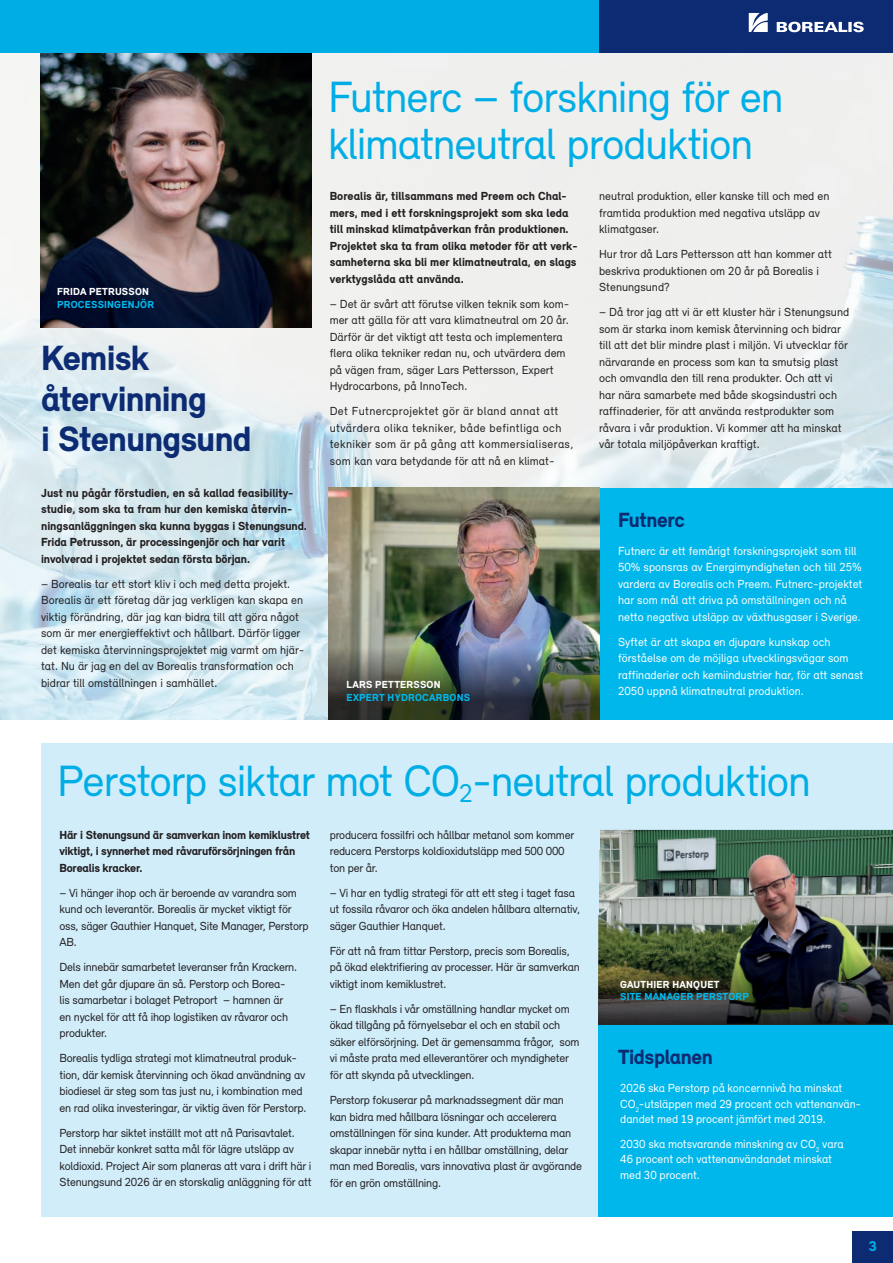
<style>
.page{position:relative;width:893px;height:1263px;background:#fff}
.page>*{position:absolute;margin:0;border:0;box-sizing:border-box;transform-origin:0 0}
.t1{font:45px/46.5px "Relevant";letter-spacing:-.025em;color:#00aee5}
.t2{font:900 36px/40.5px "Relevant";letter-spacing:-.02em;color:#0c2b72}
.t3{font:900 21.15px "Relevant";letter-spacing:-.015em;color:#0c2b72}
.t4{font:900 15px "Relevant";color:#00aee5}
.t5{font:12px/16.5px "Relevant";letter-spacing:-.02em;color:#231f20}
.t6{font:12px/16.5px "Relevant";color:#231f20}
.t7{font:12px/16.5px "Relevant";color:#fff}
.t8{font:900 12px/16.5px "Relevant";color:#231f20}
.t9{font:12px/16.5px "Relevant";letter-spacing:.03em;color:#231f20}
.t10{font:900 12px/16.5px "Relevant";letter-spacing:-.02em;color:#231f20}
.t11{font:900 10.5px "Relevant";letter-spacing:.02em;color:#00b7ec}
.t12{font:900 10.5px "Relevant";letter-spacing:.02em;color:#fff}
</style>
<div class="page">
<img style="left:0;top:52px;width:893px;height:668px">
<img style="left:41px;top:52px;width:270px;height:275px">
<div style="left:41px;top:743px;width:852px;height:473px;background:#d1edfa"></div>
<div style="left:596px;top:0;width:297px;height:52px;background:#0c2b72"></div>
<svg style="left:749px;top:13px;width:115px;height:19px"></svg>
<div style="left:0;top:0;width:599px;height:52px;background:#00aee5"></div>
<div style="left:853px;top:1231px;width:40px;height:32px;background:#0c2b72"></div>
<div style="left:598px;top:1025px;width:295px;height:191px;background:#00b7ec"></div>
<img style="left:598px;top:830px;width:295px;height:86px">
<img style="left:598px;top:916px;width:295px;height:109px">
<div style="left:598px;top:488px;width:295px;height:232px;background:#00b7ec"></div>
<img style="left:328px;top:488px;width:272px;height:125px">
<img style="left:328px;top:613px;width:272px;height:107px">
<p class="t12" style="left:57px;top:285px;width:93px">FRIDA PETRUSSON</p>
<p class="t11" style="left:57px;top:298px;width:98px">PROCESSINGENJÖR</p>
<h2 class="t2" style="left:41px;top:337px;width:212px">Kemisk återvinning<br>i Stenungsund</h2>
<p class="t8" style="left:41px;top:484px;width:267px">Just nu pågår förstudien, en så kallad feasibility&shy;studie, som ska ta fram hur den kemiska återvin&shy;ningsanläggningen ska kunna byggas i Stenungsund.<br>Frida Petrusson, är processingenjör och har varit involverad i projektet sedan första början.</p>
<p class="t6" style="left:41px;top:575px;width:265px">– Borealis tar ett stort kliv i och med detta projekt.<br>Borealis är ett företag där jag verkligen kan skapa en viktig förändring, där jag kan bidra till att göra något som är mer energieffektivt och hållbart. Därför ligger det kemiska återvinningsprojektet mig varmt om hjär&shy;tat. Nu är jag en del av Borealis transformation och bidrar till omställningen i samhället.</p>
<h1 class="t1" style="left:328px;top:73px;width:457px">Futnerc – forskning för en klimatneutral produktion</h1>
<p class="t8" style="left:330px;top:188px;width:249px">Borealis är, tillsammans med Preem och Chal&shy;mers, med i ett forskningsprojekt som ska leda till minskad klimatpåverkan från produktionen.<br>Projektet ska ta fram olika metoder för att verk&shy;samheterna ska bli mer klimatneutrala, en slags verktygslåda att använda.</p>
<p class="t6" style="left:330px;top:295px;width:241px">– Det är svårt att förutse vilken teknik som kom&shy;mer att gälla för att vara klimatneutral om 20 år.<br>Därför är det viktigt att testa och implementera flera olika tekniker redan nu, och utvärdera dem på vägen fram, säger Lars Pettersson, Expert Hydrocarbons, på InnoTech.</p>
<p class="t9" style="left:330px;top:403px;width:245px">Det Futnercprojektet gör är bland annat att utvärdera olika tekniker, både befintliga och tekniker som är på gång att kommersialiseras, som kan vara betydande för att nå en klimat-</p>
<p class="t6" style="left:599px;top:188px;width:232px">neutral produktion, eller kanske till och med en framtida produktion med negativa utsläpp av klimatgaser.</p>
<p class="t6" style="left:599px;top:246px;width:234px">Hur tror då Lars Pettersson att han kommer att beskriva produktionen om 20 år på Borealis i<br>Stenungsund?</p>
<p class="t6" style="left:599px;top:304px;width:252px">– Då tror jag att vi är ett kluster här i Stenungsund som är starka inom kemisk återvinning och bidrar till att det blir mindre plast i miljön. Vi utvecklar för närvarande en process som kan ta smutsig plast och omvandla den till rena produkter. Och att vi har nära samarbete med både skogsindustri och raffinaderier, för att använda restprodukter som råvara i vår produktion. Vi kommer att ha minskat vår totala miljöpåverkan kraftigt.</p>
<p class="t12" style="left:346px;top:678px;width:96px">LARS PETTERSSON</p>
<p class="t11" style="left:346px;top:691px;width:125px">EXPERT HYDROCARBONS</p>
<h3 class="t3" style="left:618px;top:506px;width:68px">Futnerc</h3>
<p class="t7" style="left:618px;top:542px;width:246px">Futnerc är ett femårigt forskningsprojekt som till 50% sponsras av Energimyndigheten och till 25% vardera av Borealis och Preem. Futnerc-projektet har som mål att driva på omställningen och nå netto negativa utsläpp av växthusgaser i Sverige.</p>
<p class="t7" style="left:618px;top:633px;width:247px">Syftet är att skapa en djupare kunskap och förståelse om de möjliga utvecklingsvägar som raffinaderier och kemiindustrier har, för att senast 2050 uppnå klimatneutral produktion.</p>
<h1 class="t1" style="left:57px;top:756px;width:755px">Perstorp siktar mot CO<sub>2</sub>-neutral produktion</h1>
<p class="t10" style="left:60px;top:826px;width:252px">Här i Stenungsund är samverkan inom kemiklustret viktigt, i synnerhet med råvaruförsörjningen från<br>Borealis kracker.</p>
<p class="t5" style="left:60px;top:884px;width:251px">– Vi hänger ihop och är beroende av varandra som kund och leverantör. Borealis är mycket viktigt för oss, säger Gauthier Hanquet, Site Manager, Perstorp AB.</p>
<p class="t5" style="left:60px;top:959px;width:239px">Dels innebär samarbetet leveranser från Krackern.<br>Men det går djupare än så. Perstorp och Borea&shy;lis samarbetar i bolaget Petroport – hamnen är en nyckel för att få ihop logistiken av råvaror och produkter.</p>
<p class="t5" style="left:60px;top:1050px;width:248px">Borealis tydliga strategi mot klimatneutral produk&shy;tion, där kemisk återvinning och ökad användning av biodiesel är steg som tas just nu, i kombination med en rad olika investeringar, är viktig även för Perstorp.</p>
<p class="t5" style="left:60px;top:1124px;width:254px">Perstorp har siktet inställt mot att nå Parisavtalet.<br>Det innebär konkret satta mål för lägre utsläpp av koldioxid. Project Air som planeras att vara i drift här i Stenungsund 2026 är en storskalig anläggning för att</p>
<p class="t5" style="left:330px;top:826px;width:246px">producera fossilfri och hållbar metanol som kommer reducera Perstorps koldioxidutsläpp med 500 000 ton per år.</p>
<p class="t5" style="left:330px;top:884px;width:252px">– Vi har en tydlig strategi för att ett steg i taget fasa ut fossila råvaror och öka andelen hållbara alternativ, säger Gauthier Hanquet.</p>
<p class="t5" style="left:330px;top:942px;width:252px">För att nå fram tittar Perstorp, precis som Borealis, på ökad elektrifiering av processer. Här är samverkan viktigt inom kemiklustret.</p>
<p class="t5" style="left:330px;top:1000px;width:251px">– En flaskhals i vår omställning handlar mycket om ökad tillgång på förnyelsebar el och en stabil och säker elförsörjning. Det är gemensamma frågor, som vi måste prata med elleverantörer och myndigheter för att skynda på utvecklingen.</p>
<p class="t5" style="left:330px;top:1091px;width:254px">Perstorp fokuserar på marknadssegment där man kan bidra med hållbara lösningar och accelerera omställningen för sina kunder. Att produkterna man skapar innebär nytta i en hållbar omställning, delar man med Borealis, vars innovativa plast är avgörande för en grön omställning.</p>
<p class="t12" style="left:620px;top:977px;width:101px">GAUTHIER HANQUET</p>
<p class="t11" style="left:620px;top:990px;width:130px">SITE MANAGER PERSTORP</p>
<h3 class="t3" style="left:618px;top:1044px;width:96px">Tidsplanen</h3>
<p class="t7" style="left:620px;top:1080px;width:242px;line-height:15.6px">2026 ska Perstorp på koncernnivå ha minskat<br>CO<sub>2</sub>-utsläppen med 29 procent och vattenanvän&shy;dandet med 19 procent jämfört med 2019.</p>
<p class="t7" style="left:620px;top:1135px;width:225px;line-height:15.6px">2030 ska motsvarande minskning av CO<sub>2</sub> vara<br>46 procent och vattenanvändandet minskat med 30 procent.</p>
<p class="t4" style="left:869px;top:1237px;width:10px">3</p>
</div>
